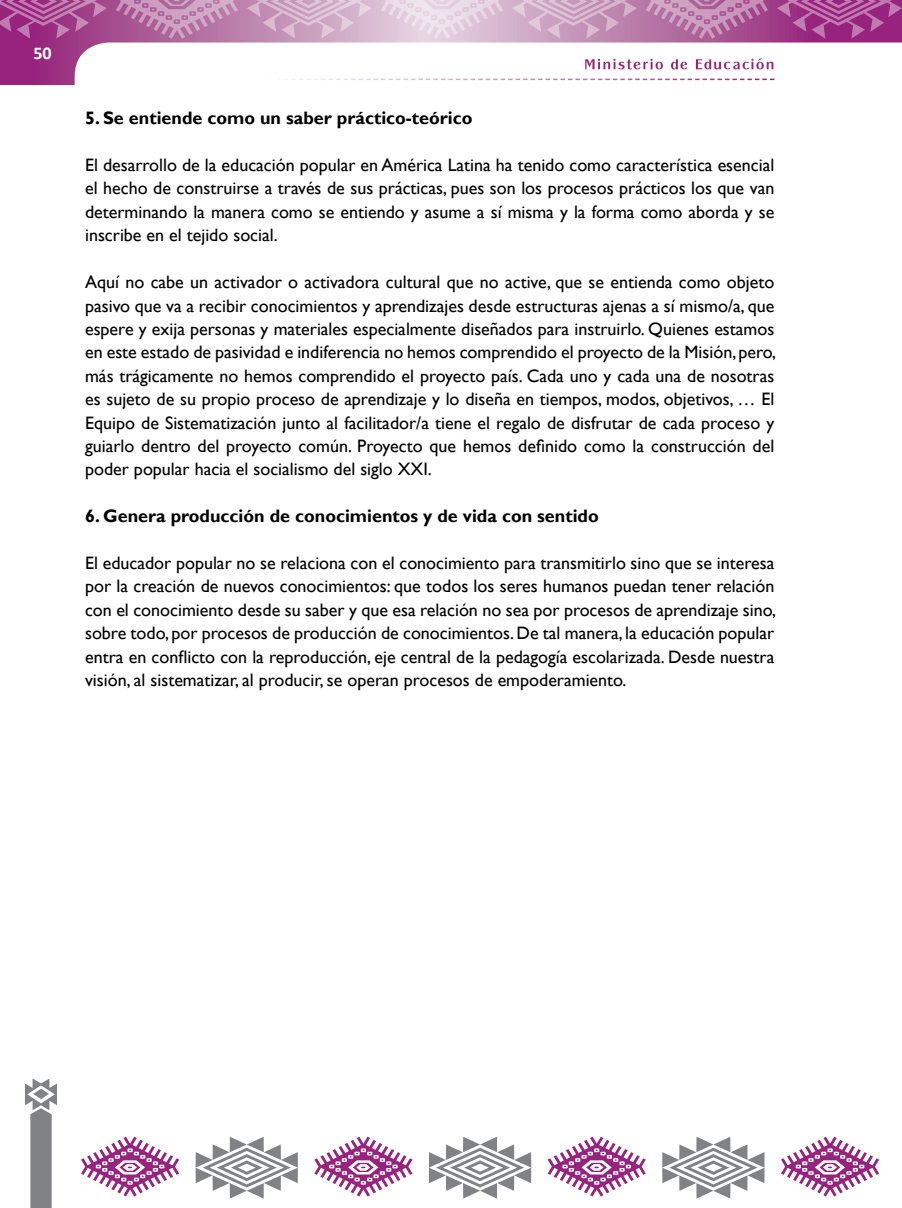
<style>
.page{position:relative;width:902px;height:1208px;background:#fff}
.page>*{position:absolute;margin:0;border:0;box-sizing:border-box;transform-origin:0 0}
.t1{font:18px/23.4px "Gill Sans";color:#000;text-align:justify}
.t2{font:700 18px "Gill Sans";color:#000}
.t3{font:700 18px "Calibri";color:#fff}
</style>
<div class="page">
<svg style="left:0;top:0;width:901px;height:85px"></svg>
<svg style="left:25px;top:1078px;width:32px;height:130px"></svg>
<svg style="left:89px;top:79px;width:685px;height:1px"></svg>
<svg style="left:81px;top:1136px;width:98px;height:60px"></svg>
<svg style="left:314px;top:1136px;width:98px;height:60px"></svg>
<svg style="left:547px;top:1136px;width:98px;height:60px"></svg>
<svg style="left:781px;top:1136px;width:98px;height:60px"></svg>
<svg style="left:195px;top:1136px;width:103px;height:62px"></svg>
<svg style="left:429px;top:1136px;width:102px;height:62px"></svg>
<svg style="left:662px;top:1136px;width:102px;height:62px"></svg>
<svg style="left:381px;top:0;width:122px;height:39px;background:#e4d0df"></svg>
<svg style="left:116px;top:0;width:122px;height:39px;background:#bb7eab"></svg>
<svg style="left:645px;top:0;width:123px;height:39px;background:#b775a6"></svg>
<svg style="left:247px;top:0;width:125px;height:39px;background:#d0aac6"></svg>
<svg style="left:0;top:0;width:107px;height:39px;background:#a84a91"></svg>
<svg style="left:776px;top:0;width:125px;height:39px;background:#a43f8d"></svg>
<svg style="left:512px;top:0;width:125px;height:39px;background:#cca2c1"></svg>
<svg style="left:585px;top:58px;width:188px;height:11px"></svg>
<p class="t3" style="left:33px;top:41px;width:20px">50</p>
<p class="t2" style="left:85px;top:107px;width:389px">5. Se entiende como un saber práctico-teórico</p>
<p class="t1" style="left:85px;top:154px;width:690px">El desarrollo de la educación popular en América Latina ha tenido como característica esencial el hecho de construirse a través de sus prácticas, pues son los procesos prácticos los que van determinando la manera como se entiendo y asume a sí misma y la forma como aborda y se inscribe en el tejido social.</p>
<p class="t1" style="left:85px;top:271px;width:692px">Aquí no cabe un activador o activadora cultural que no active, que se entienda como objeto pasivo que va a recibir conocimientos y aprendizajes desde estructuras ajenas a sí mismo/a, que espere y exija personas y materiales especialmente diseñados para instruirlo. Quienes estamos en este estado de pasividad e indiferencia no hemos comprendido el proyecto de la Misión, pero, más trágicamente no hemos comprendido el proyecto país. Cada uno y cada una de nosotras es sujeto de su propio proceso de aprendizaje y lo diseña en tiempos, modos, objetivos, … El Equipo de Sistematización junto al facilitador/a tiene el regalo de disfrutar de cada proceso y guiarlo dentro del proyecto común. Proyecto que hemos definido como la construcción del poder popular hacia el socialismo del siglo XXI.</p>
<p class="t2" style="left:85px;top:505px;width:515px">6. Genera producción de conocimientos y de vida con sentido</p>
<p class="t1" style="left:85px;top:551px;width:692px">El educador popular no se relaciona con el conocimiento para transmitirlo sino que se interesa por la creación de nuevos conocimientos: que todos los seres humanos puedan tener relación con el conocimiento desde su saber y que esa relación no sea por procesos de aprendizaje sino, sobre todo, por procesos de producción de conocimientos. De tal manera, la educación popular entra en conflicto con la reproducción, eje central de la pedagogía escolarizada. Desde nuestra visión, al sistematizar, al producir, se operan procesos de empoderamiento.</p>
</div>
